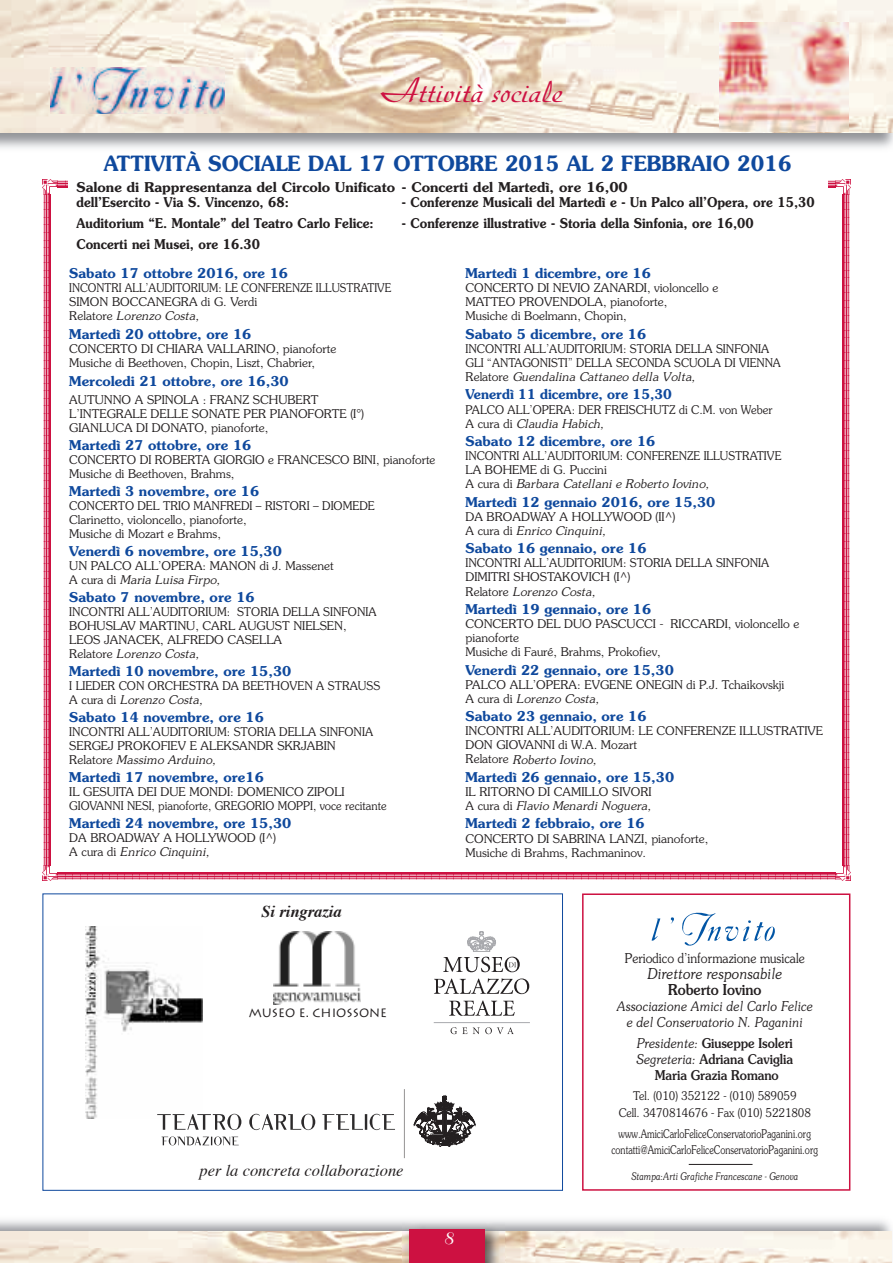
<style>
.page{position:relative;width:893px;height:1263px;background:#fff}
.page>*{position:absolute;margin:0;border:0;box-sizing:border-box;transform-origin:0 0}
.t1{font:36px "Diskus LT Std";color:#cd1141}
.t2{font:600 21px "Souvenir";color:#0f499d;scale:.95 1}
.t3{font:18px "Bellevue";color:#fff}
.t4{font:italic 16.5px "Times";color:#231f20}
.t5{font:italic 700 16.5px "Times";color:#231f20}
.t6{font:italic 300 15px "Souvenir";color:#231f20;scale:.9 1}
.t7{font:500 15px "Souvenir";color:#231f20;scale:.9 1}
.t8{font:600 13.5px "Souvenir";color:#0f499d}
.t9{font:600 13.5px "Souvenir";color:#231f20;scale:.9 1}
.t10{font:600 13.5px/15px "Souvenir";color:#231f20}
.t11{font:500 13.5px/16.2px "Souvenir";color:#231f20;text-align:center;scale:.9 1}
.t12{font:italic 300 13.5px/16.2px "Souvenir";color:#231f20;text-align:center;scale:.9 1}
.t13{font:300 13.5px "Souvenir";color:#231f20;scale:.9 1}
.t14{font:600 13.5px "Souvenir";color:#0f499d;scale:.95 1}
.t15{font:300 12px/14.1px "Souvenir";color:#231f20}
.t16{font:300 12px/14px "Souvenir";color:#231f20;scale:.95 1}
.t17{font:300 12px/14px "Souvenir";color:#231f20;text-align:center;scale:.9 1}
.t18{font:300 12px/14.1px "Souvenir";color:#231f20;scale:.93 1}
.t19{font:300 12px/16.2px "Souvenir";color:#231f20;text-align:center;scale:.75 1}
.t20{font:12px "Lithos";color:#231f20}
.t21{font:italic 300 10.5px "Souvenir";color:#231f20;scale:.8 1}
.s1{font-style:italic}
.s2{font-weight:300;font-style:italic}
</style>
<div class="page">
<img style="left:0;top:1232px;width:892px;height:31px">
<img style="left:402px;top:1222px;width:102px;height:41px">
<div style="left:409px;top:1229px;width:76px;height:34px;background:#cd1141"></div>
<img style="left:0;top:0;width:893px;height:133px">
<img style="left:50px;top:67px;width:175px;height:47px">
<img style="left:719px;top:22px;width:129px;height:109px">
<img style="left:86px;top:926px;width:117px;height:192px">
<div style="left:582px;top:893px;width:268px;height:298px;border:2px solid #cd1141"></div>
<svg style="left:670px;top:917px;width:4px;height:7px"></svg>
<svg style="left:652px;top:918px;width:8px;height:23px"></svg>
<svg style="left:682px;top:913px;width:93px;height:32px"></svg>
<div style="left:43px;top:893px;width:520px;height:298px;border:1px solid #0f499d"></div>
<svg style="left:414px;top:1096px;width:61px;height:50px"></svg>
<svg style="left:162px;top:1136px;width:77px;height:9px"></svg>
<svg style="left:157px;top:1114px;width:84px;height:16px"></svg>
<svg style="left:249px;top:1114px;width:66px;height:16px"></svg>
<svg style="left:322px;top:1114px;width:73px;height:16px"></svg>
<svg style="left:404px;top:1089px;width:1px;height:69px"></svg>
<img style="left:43px;top:180px;width:15px;height:15px">
<svg style="left:58px;top:180px;width:777px;height:7px"></svg>
<img style="left:835px;top:180px;width:15px;height:15px">
<svg style="left:843px;top:195px;width:7px;height:670px;background:#de6483"></svg>
<img style="left:835px;top:865px;width:15px;height:15px">
<svg style="left:58px;top:872px;width:777px;height:8px;background:#dc5a7b"></svg>
<img style="left:43px;top:865px;width:15px;height:15px">
<svg style="left:43px;top:195px;width:7px;height:670px;background:#de6483"></svg>
<div style="left:68px;top:155px;width:759px;height:105px;background:#fff"></div>
<svg style="left:434px;top:978px;width:95px;height:16px"></svg>
<svg style="left:449px;top:1000px;width:66px;height:16px"></svg>
<hr style="left:434px;top:1022px;width:96px;height:1px;background:#a8a9ad">
<svg style="left:451px;top:1027px;width:16px;height:7px"></svg>
<svg style="left:473px;top:1027px;width:41px;height:7px"></svg>
<svg style="left:443px;top:931px;width:77px;height:41px"></svg>
<img style="left:273px;top:931px;width:87px;height:73px">
<hr style="left:689px;top:1164px;width:63px;height:1px;background:#231f20">
<h1 class="t1" style="left:381px;top:76px;width:184px">Attività sociale</h1>
<h2 class="t2" style="left:104px;top:155px;width:725px">ATTIVITÀ SOCIALE DAL 17 OTTOBRE 2015 AL 2 FEBBRAIO 2016</h2>
<p class="t10" style="left:77px;top:181px;width:553px">Salone di Rappresentanza del Circolo Unificato - Concerti del Martedì, ore 16,00 dell’Esercito - Via S. Vincenzo, 68:</p>
<p class="t9" style="left:402px;top:197px;width:460px">- Conferenze Musicali del Martedì e - Un Palco all’Opera, ore 15,30</p>
<p class="t9" style="left:77px;top:218px;width:332px">Auditorium “E. Montale” del Teatro Carlo Felice:</p>
<p class="t9" style="left:402px;top:218px;width:393px">- Conferenze illustrative - Storia della Sinfonia, ore 16,00</p>
<p class="t9" style="left:77px;top:239px;width:206px">Concerti nei Musei, ore 16.30</p>
<p class="t8" style="left:69px;top:268px;width:220px">Sabato 17 ottobre 2016, ore 16</p>
<p class="t17" style="left:69px;top:282px;width:359px;text-align:left">INCONTRI ALL’AUDITORIUM: LE CONFERENZE ILLUSTRATIVE<br>SIMON BOCCANEGRA di G. Verdi<br>R e l a t o re <span class="s1">Lorenzo Costa,</span></p>
<p class="t8" style="left:69px;top:329px;width:184px">Martedì 20 ottobre, ore 16</p>
<p class="t15" style="left:69px;top:343px;width:269px">CONCERTO DI CHIARA VALLARINO, pianoforte<br>Musiche di Beethoven, Chopin, Liszt, Chabrier,</p>
<p class="t8" style="left:69px;top:376px;width:221px">Mercoledi 21 ottobre, ore 16,30</p>
<p class="t15" style="left:69px;top:393px;width:296px">AUTUNNO A SPINOLA : FRANZ SCHUBERT<br>L’INTEGRALE DELLE SONATE PER PIANOFORTE (I°)<br>GIANLUCA DI DONATO, pianoforte,</p>
<p class="t8" style="left:69px;top:440px;width:184px">Martedì 27 ottobre, ore 16</p>
<p class="t15" style="left:69px;top:453px;width:368px">CONCERTO DI ROBERTA GIORGIO e FRANCESCO BINI, pianoforte<br>Musiche di Beethoven, Brahms,</p>
<p class="t8" style="left:69px;top:486px;width:191px">Martedì 3 novembre, ore 16</p>
<p class="t16" style="left:69px;top:499px;width:323px">CONCERTO DEL TRIO MANFREDI – RISTORI – DIOMEDE<br>Clarinetto, violoncello, pianoforte,<br>Musiche di Mozart e Brahms,</p>
<p class="t8" style="left:69px;top:546px;width:214px">Venerdì 6 novembre, ore 15,30</p>
<p class="t15" style="left:69px;top:559px;width:266px">UN PALCO ALL’OPERA: MANON di J. Massenet<br>A c u r a d i <span class="s1">Maria Luisa Firpo,</span></p>
<p class="t8" style="left:69px;top:592px;width:187px">Sabato 7 novembre, ore 16</p>
<p class="t16" style="left:69px;top:606px;width:325px">INCONTRI ALL’AUDITORIUM: STORIA DELLA SINFONIA BOHUSLAV MARTINU, CARL AUGUST NIELSEN, LEOS JANACEK, ALFREDO CASELLA<br>R e l a t o re <span class="s1">Lorenzo Costa,</span></p>
<p class="t8" style="left:69px;top:666px;width:224px">Martedì 10 novembre, ore 15,30</p>
<p class="t16" style="left:69px;top:680px;width:329px">I LIEDER CON ORCHESTRA DA BEETHOVEN A STRAUSS<br>A c u r a d i <span class="s1">Lorenzo Costa,</span></p>
<p class="t8" style="left:69px;top:712px;width:196px">Sabato 14 novembre, ore 16</p>
<p class="t16" style="left:69px;top:726px;width:321px">INCONTRI ALL’AUDITORIUM: STORIA DELLA SINFONIA<br>SERGEJ PROKOFIEV E ALEKSANDR SKRJABIN<br>R e l a t o r e <span class="s1">Massimo Arduino,</span></p>
<p class="t8" style="left:69px;top:772px;width:196px">Martedì 17 novembre, ore16</p>
<p class="t15" style="left:69px;top:786px;width:319px">IL GESUITA DEI DUE MONDI: DOMENICO ZIPOLI<br>GIOVANNI NESI, pianoforte, GREGORIO MOPPI, voce recitante</p>
<p class="t8" style="left:69px;top:818px;width:224px">Martedì 24 novembre, ore 15,30</p>
<p class="t15" style="left:69px;top:832px;width:208px">DA BROADWAY A HOLLYWOOD (I^)<br>A c u r a d i <span class="s1">Enrico Cinquini,</span></p>
<p class="t8" style="left:465px;top:268px;width:187px">Martedì 1 dicembre, ore 16</p>
<p class="t15" style="left:465px;top:282px;width:255px">CONCERTO DI NEVIO ZANARDI, violoncello e<br>MATTEO PROVENDOLA, pianoforte,<br>Musiche di Boelmann, Chopin,</p>
<p class="t8" style="left:465px;top:329px;width:182px">Sabato 5 dicembre, ore 16</p>
<p class="t16" style="left:465px;top:342px;width:334px">INCONTRI ALL’AUDITORIUM: STORIA DELLA SINFONIA<br>GLI “ANTAGONISTI” DELLA SECONDA SCUOLA DI VIENNA<br>Relatore <span class="s1">Guendalina Cattaneo della Volta,</span></p>
<p class="t14" style="left:465px;top:389px;width:219px">Venerdì 11 dicembre, ore 15,30</p>
<p class="t16" style="left:465px;top:403px;width:325px">PALCO ALL’OPERA: DER FREISCHUTZ di C.M. von Weber<br>A c u r a d i <span class="s1">Claudia Habich,</span></p>
<p class="t8" style="left:465px;top:436px;width:191px">Sabato 12 dicembre, ore 16</p>
<p class="t18" style="left:465px;top:450px;width:341px">INCONTRI ALL’AUDITORIUM: CONFERENZE ILLUSTRATIVE<br>LA BOHEME di G. Puccini<br>A c u r a d i <span class="s1">Barbara Catellani e Roberto Iovino,</span></p>
<p class="t8" style="left:465px;top:497px;width:251px">Martedì 12 gennaio 2016, ore 15,30</p>
<p class="t15" style="left:465px;top:510px;width:211px">DA BROADWAY A HOLLYWOOD (II^)<br>A c u r a d i <span class="s1">Enrico Cinquini,</span></p>
<p class="t8" style="left:465px;top:543px;width:183px">Sabato 16 gennaio, ore 16</p>
<p class="t16" style="left:465px;top:557px;width:321px">INCONTRI ALL’AUDITORIUM: STORIA DELLA SINFONIA<br>DIMITRI SHOSTAKOVICH (I^)<br>R e l a t o re <span class="s1">Lorenzo Costa,</span></p>
<p class="t8" style="left:465px;top:604px;width:187px">Martedì 19 gennaio, ore 16</p>
<p class="t15" style="left:465px;top:617px;width:335px">CONCERTO DEL DUO PASCUCCI - RICCARDI, violoncello e pianoforte<br>Musiche di Fauré, Brahms, Prokofiev,</p>
<p class="t8" style="left:465px;top:665px;width:210px">Venerdì 22 gennaio, ore 15,30</p>
<p class="t15" style="left:465px;top:678px;width:320px">PALCO ALL’OPERA: EVGENE ONEGIN di P.J. Tchaikovskji<br>A c u r a d i <span class="s1">Lorenzo Costa,</span></p>
<p class="t8" style="left:465px;top:711px;width:183px">Sabato 23 gennaio, ore 16</p>
<p class="t15" style="left:465px;top:725px;width:359px">INCONTRI ALL’AUDITORIUM: LE CONFERENZE ILLUSTRATIVE<br>DON GIOVANNI di W.A. Mozart<br>R e l a t o r e <span class="s1">Roberto Iovino,</span></p>
<p class="t8" style="left:465px;top:772px;width:210px">Martedì 26 gennaio, ore 15,30</p>
<p class="t15" style="left:465px;top:785px;width:189px">IL RITORNO DI CAMILLO SIVORI<br>A c u r a d i <span class="s1">Flavio Menardi Noguera,</span></p>
<p class="t8" style="left:465px;top:818px;width:181px">Martedì 2 febbraio, ore 16</p>
<p class="t15" style="left:465px;top:832px;width:244px">CONCERTO DI SABRINA LANZI, pianoforte,<br>Musiche di Brahms, Rachmaninov.</p>
<h3 class="t5" style="left:261px;top:905px;width:82px">Si ringrazia</h3>
<p class="t20" style="left:249px;top:1005px;width:140px">MUSEO E. CHIOSSONE</p>
<h3 class="t4" style="left:200px;top:1163px;width:205px">per la concreta collaborazione</h3>
<h3 class="t3" style="left:443px;top:1229px;width:11px">8</h3>
<p class="t13" style="left:625px;top:952px;width:201px">Periodico d’informazione musicale</p>
<p class="t6" style="left:647px;top:968px;width:151px">Direttore responsabile</p>
<p class="t7" style="left:668px;top:983px;width:105px">Roberto Iovino</p>
<p class="t12" style="left:617px;top:999px;width:219px">Associazione Amici del Carlo Felice e del Conservatorio N. Paganini</p>
<p class="t11" style="left:637px;top:1036px;width:175px"><span class="s2">Presidente:</span> Giuseppe Isoleri<br><span class="s2">Segreteria:</span> Adriana Caviglia<br>Maria Grazia Romano</p>
<p class="t17" style="left:619px;top:1089px;width:215px;line-height:16.2px">Tel. (010) 352122 - (010) 589059<br>Cell. 3470814676 - Fax (010) 5221808</p>
<p class="t19" style="left:611px;top:1127px;width:277px">www.AmiciCarloFeliceConservatorioPaganini.org contatti@AmiciCarloFeliceConservatorioPaganini.org</p>
<p class="t21" style="left:631px;top:1172px;width:210px">Stampa:Arti Grafiche Francescane - Genova</p>
</div>
